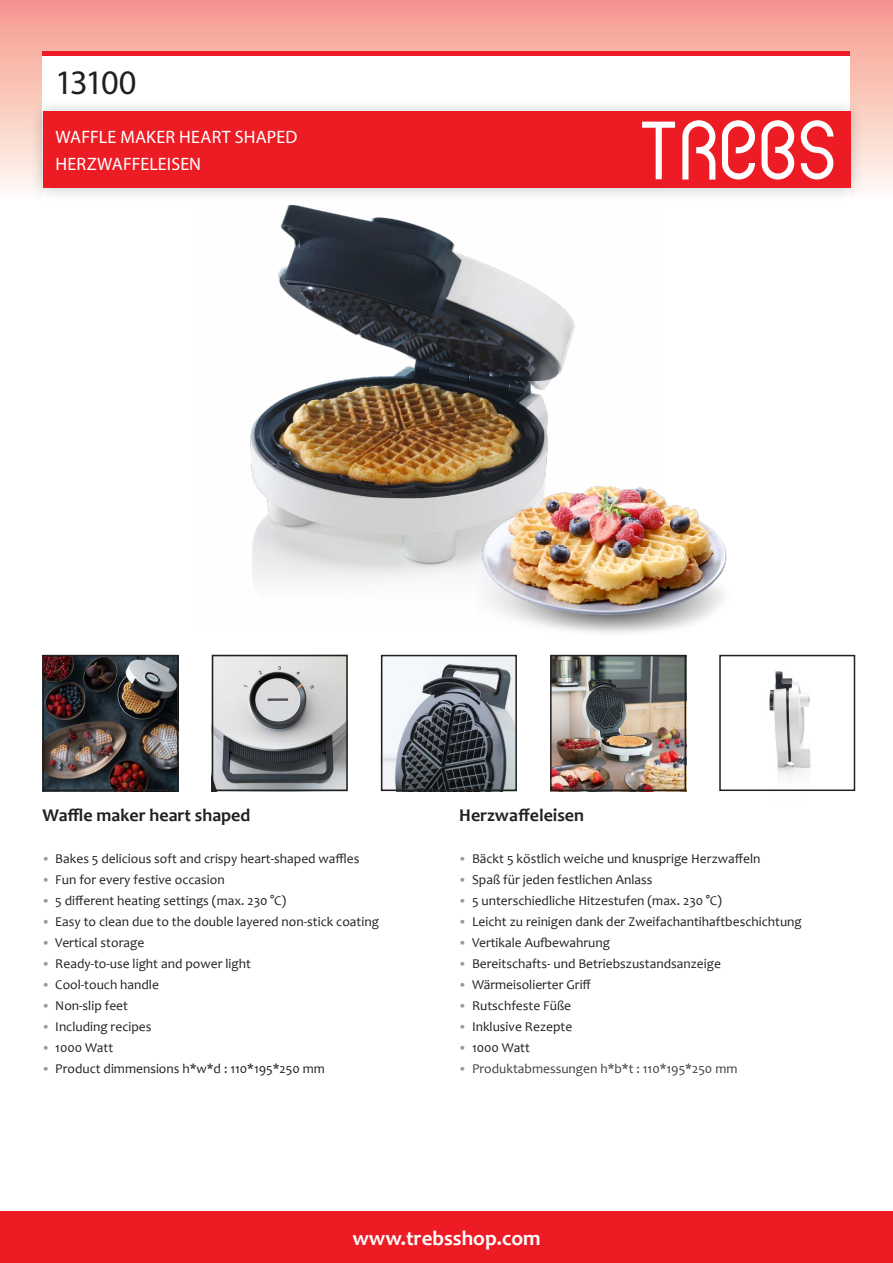
<style>
.page{position:relative;width:893px;height:1263px;background:#fff}
.page>*{position:absolute;margin:0;border:0;box-sizing:border-box;transform-origin:0 0}
.t1{font:34.5px "Myriad Pro";letter-spacing:-.065em;color:#221f1f}
.t2{font:700 21px "Candara";color:#fff}
.t3{font:18px/27px "Myriad Pro";letter-spacing:.005em;color:#fff}
.t4{font:700 18px "Candara";color:#221f1f}
.t5{font:13.5px "Candara";color:#221f1f}
.t6{font:13.5px "Candara";color:#404041}
.s1{font-family:"Calibri";font-weight:300;color:#939ba1}
</style>
<div class="page">
<img style="left:0;top:1px;width:893px;height:187px">
<div style="left:43px;top:51px;width:807px;height:587px;background:#fff"></div>
<hr style="left:43px;top:51px;width:807px;height:4px;background:#ed1c24">
<div style="left:28px;top:97px;width:837px;height:106px;background:#221f1f;opacity:.25"></div>
<div style="left:43px;top:112px;width:807px;height:76px;background:#ed1c24"></div>
<svg style="left:801px;top:120px;width:32px;height:60px"></svg>
<svg style="left:762px;top:120px;width:32px;height:60px"></svg>
<svg style="left:722px;top:120px;width:33px;height:60px"></svg>
<svg style="left:682px;top:120px;width:33px;height:60px"></svg>
<svg style="left:642px;top:122px;width:33px;height:14px"></svg>
<div style="left:0;top:1212px;width:893px;height:51px;background:#ed1c24"></div>
<img style="left:42px;top:655px;width:134px;height:136px">
<img style="left:215px;top:658px;width:130px;height:130px">
<img style="left:200px;top:136px;width:462px;height:447px">
<img style="left:461px;top:441px;width:277px;height:243px">
<img style="left:718px;top:664px;width:93px;height:116px">
<img style="left:553px;top:658px;width:130px;height:130px">
<img style="left:384px;top:658px;width:130px;height:130px">
<div style="left:381px;top:655px;width:136px;height:136px;border:2px solid #221f1f"></div>
<div style="left:43px;top:655px;width:136px;height:136px;border:2px solid #221f1f"></div>
<div style="left:212px;top:655px;width:136px;height:136px;border:2px solid #221f1f"></div>
<div style="left:550px;top:655px;width:136px;height:136px;border:2px solid #221f1f"></div>
<div style="left:719px;top:655px;width:136px;height:136px;border:2px solid #221f1f"></div>
<h1 class="t1" style="left:55px;top:62px;width:83px">13100</h1>
<h3 class="t3" style="left:56px;top:123px;width:243px">WAFFLE MAKER HEART SHAPED<br>HERZWAFFELEISEN</h3>
<h3 class="t4" style="left:43px;top:804px;width:209px">Waffle maker heart shaped</h3>
<p class="t5" style="left:43px;top:850px;width:318px"><span class="s1">•</span> Bakes 5 delicious soft and crispy heart-shaped waffles</p>
<p class="t5" style="left:43px;top:874px;width:184px"><span class="s1">•</span> Fun for every festive occasion</p>
<p class="t5" style="left:43px;top:892px;width:245px"><span class="s1">•</span> 5 different heating settings (max. 230 °C)</p>
<p class="t5" style="left:43px;top:913px;width:338px"><span class="s1">•</span> Easy to clean due to the double layered non-stick coating</p>
<p class="t5" style="left:43px;top:934px;width:103px"><span class="s1">•</span> Vertical storage</p>
<p class="t5" style="left:43px;top:955px;width:210px"><span class="s1">•</span> Ready-to-use light and power light</p>
<p class="t5" style="left:43px;top:976px;width:118px"><span class="s1">•</span> Cool-touch handle</p>
<p class="t5" style="left:43px;top:1000px;width:87px"><span class="s1">•</span> Non-slip feet</p>
<p class="t5" style="left:43px;top:1018px;width:110px"><span class="s1">•</span> Including recipes</p>
<p class="t5" style="left:43px;top:1039px;width:72px"><span class="s1">•</span> 1000 Watt</p>
<p class="t5" style="left:43px;top:1060px;width:284px"><span class="s1">•</span> Product dimmensions h*w*d : 110*195*250 mm</p>
<h3 class="t4" style="left:459px;top:804px;width:126px">Herzwaffeleisen</h3>
<p class="t5" style="left:459px;top:850px;width:303px"><span class="s1">•</span> Bäckt 5 köstlich weiche und knusprige Herzwaffeln</p>
<p class="t5" style="left:459px;top:874px;width:195px"><span class="s1">•</span> Spaß für jeden festlichen Anlass</p>
<p class="t5" style="left:459px;top:892px;width:264px"><span class="s1">•</span> 5 unterschiedliche Hitzestufen (max. 230 °C)</p>
<p class="t5" style="left:459px;top:913px;width:344px"><span class="s1">•</span> Leicht zu reinigen dank der Zweifachantihaftbeschichtung</p>
<p class="t5" style="left:459px;top:934px;width:152px"><span class="s1">•</span> Vertikale Aufbewahrung</p>
<p class="t5" style="left:459px;top:955px;width:263px"><span class="s1">•</span> Bereitschafts- und Betriebszustandsanzeige</p>
<p class="t5" style="left:459px;top:976px;width:133px"><span class="s1">•</span> Wärmeisolierter Griff</p>
<p class="t5" style="left:459px;top:1000px;width:113px"><span class="s1">•</span> Rutschfeste Füße</p>
<p class="t5" style="left:459px;top:1018px;width:115px"><span class="s1">•</span> Inklusive Rezepte</p>
<p class="t5" style="left:459px;top:1039px;width:72px"><span class="s1">•</span> 1000 Watt</p>
<p class="t6" style="left:459px;top:1060px;width:280px"><span class="s1">•</span> Produktabmessungen h*b*t : 110*195*250 mm</p>
<h2 class="t2" style="left:352px;top:1225px;width:190px">www.trebsshop.com</h2>
</div>
